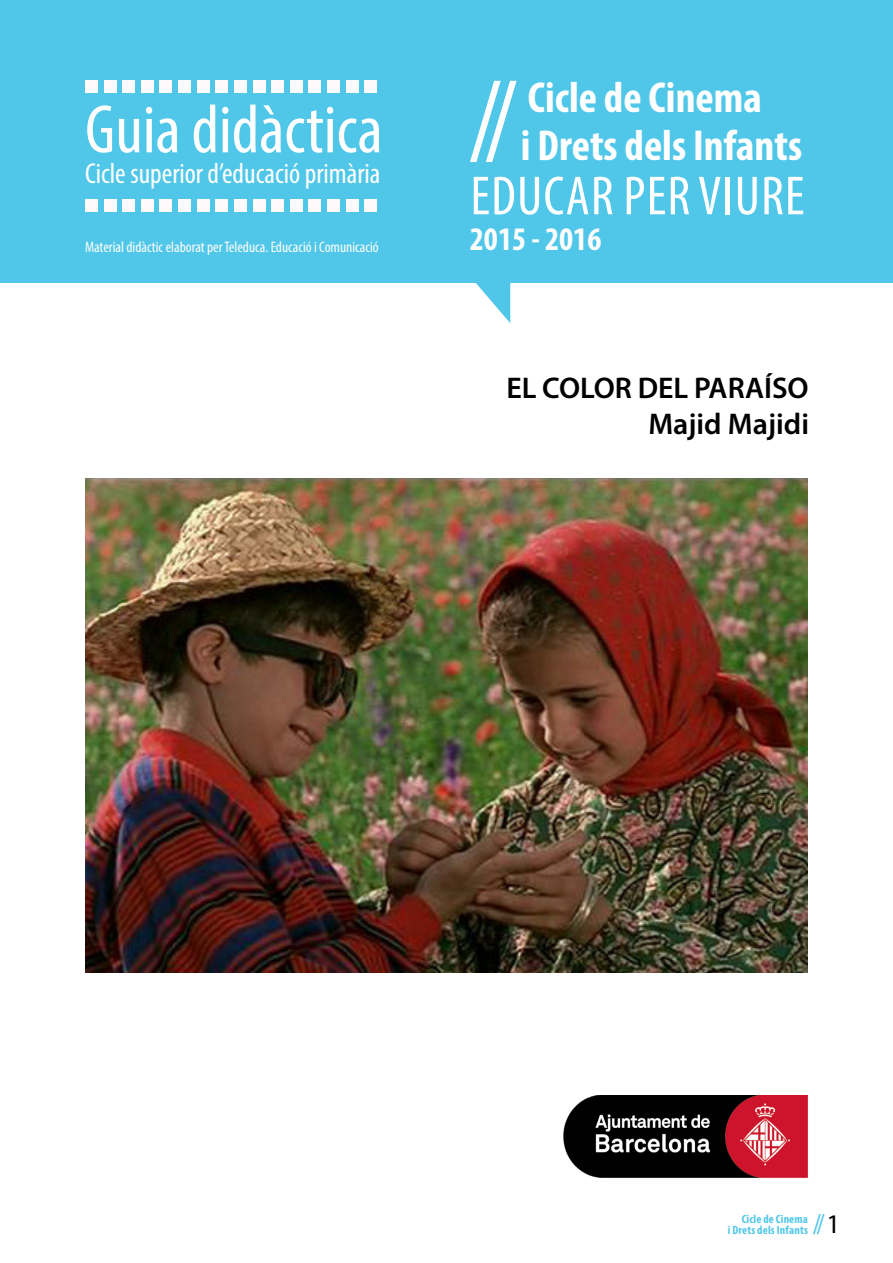
<style>
.page{position:relative;width:893px;height:1263px;background:#fff}
.page>*{position:absolute;margin:0;border:0;box-sizing:border-box;transform-origin:0 0}
.t1{font:condensed 112.5px "Myriad Pro";color:#fff}
.t2{font:condensed 69px "Myriad Pro";color:#fff}
.t3{font:condensed 55.5px "Myriad Pro";letter-spacing:.02em;color:#fff}
.t4{font:700 condensed 43.5px "Myriad Pro";color:#fff}
.t5{font:700 condensed 33px "Myriad Pro";color:#fdfdfd}
.t6{font:600 30px/36px "Myriad Pro";color:#000;text-align:right}
.t7{font:condensed 28.95px "Myriad Pro";color:#fff}
.t8{font:28.5px "Minion Pro";color:#50c7e9}
.t9{font:condensed 15.3px "Myriad Pro";color:#fdfdfd}
.t10{font:700 condensed 12px/10.5px "Myriad Pro";letter-spacing:.015em;color:#50c7e9;text-align:right}
.s1{font-family:"Myriad Pro";font-size:27px;color:#000}
</style>
<div class="page">
<div style="left:0;top:0;width:893px;height:283px;background:#50c7e9"></div>
<svg style="left:476px;top:283px;width:34px;height:40px"></svg>
<div style="left:85px;top:80px;width:13px;height:13px;background:#fefafc"></div>
<div style="left:104px;top:80px;width:12px;height:13px;background:#fefafc"></div>
<div style="left:122px;top:80px;width:13px;height:13px;background:#fefafc"></div>
<div style="left:141px;top:80px;width:13px;height:13px;background:#fefafc"></div>
<div style="left:160px;top:80px;width:12px;height:13px;background:#fefafc"></div>
<div style="left:178px;top:80px;width:13px;height:13px;background:#fefafc"></div>
<div style="left:197px;top:80px;width:13px;height:13px;background:#fefafc"></div>
<div style="left:215px;top:80px;width:13px;height:13px;background:#fefafc"></div>
<div style="left:234px;top:80px;width:13px;height:13px;background:#fefafc"></div>
<div style="left:253px;top:80px;width:12px;height:13px;background:#fefafc"></div>
<div style="left:271px;top:80px;width:13px;height:13px;background:#fefafc"></div>
<div style="left:290px;top:80px;width:13px;height:13px;background:#fefafc"></div>
<div style="left:309px;top:80px;width:12px;height:13px;background:#fefafc"></div>
<div style="left:327px;top:80px;width:13px;height:13px;background:#fefafc"></div>
<div style="left:346px;top:80px;width:13px;height:13px;background:#fefafc"></div>
<div style="left:364px;top:80px;width:13px;height:13px;background:#fefafc"></div>
<div style="left:85px;top:199px;width:13px;height:13px;background:#fefafc"></div>
<div style="left:104px;top:199px;width:12px;height:13px;background:#fefafc"></div>
<div style="left:122px;top:199px;width:13px;height:13px;background:#fefafc"></div>
<div style="left:141px;top:199px;width:13px;height:13px;background:#fefafc"></div>
<div style="left:160px;top:199px;width:12px;height:13px;background:#fefafc"></div>
<div style="left:178px;top:199px;width:13px;height:13px;background:#fefafc"></div>
<div style="left:197px;top:199px;width:13px;height:13px;background:#fefafc"></div>
<div style="left:215px;top:199px;width:13px;height:13px;background:#fefafc"></div>
<div style="left:234px;top:199px;width:13px;height:13px;background:#fefafc"></div>
<div style="left:253px;top:199px;width:12px;height:13px;background:#fefafc"></div>
<div style="left:271px;top:199px;width:13px;height:13px;background:#fefafc"></div>
<div style="left:290px;top:199px;width:13px;height:13px;background:#fefafc"></div>
<div style="left:309px;top:199px;width:12px;height:13px;background:#fefafc"></div>
<div style="left:327px;top:199px;width:13px;height:13px;background:#fefafc"></div>
<div style="left:346px;top:199px;width:13px;height:13px;background:#fefafc"></div>
<div style="left:364px;top:199px;width:13px;height:13px;background:#fefafc"></div>
<img style="left:85px;top:479px;width:723px;height:493px">
<img style="left:563px;top:1095px;width:245px;height:83px">
<h2 class="t2" style="left:85px;top:88px;width:299px">Guia didàctica</h2>
<h3 class="t7" style="left:85px;top:156px;width:297px">Cicle superior d’educació primària</h3>
<p class="t9" style="left:85px;top:237px;width:295px">Material didàctic elaborat per Teleduca. Educació i Comunicació</p>
<h1 class="t1" style="left:469px;top:52px;width:49px">//</h1>
<h3 class="t4" style="left:528px;top:70px;width:235px">Cicle de Cinema</h3>
<h3 class="t4" style="left:521px;top:118px;width:283px">i Drets dels Infants</h3>
<h3 class="t3" style="left:470px;top:162px;width:336px">EDUCAR PER VIURE</h3>
<h3 class="t5" style="left:470px;top:218px;width:133px">2015 - 2016</h3>
<h3 class="t6" style="left:506px;top:370px;width:304px">EL COLOR DEL PARAÍSO<br>Majid Majidi</h3>
<h3 class="t8" style="left:812px;top:1204px;width:29px">//<span class="s1">1</span></h3>
<p class="t10" style="left:728px;top:1213px;width:82px">Cicle de Cinema<br>i Drets dels Infants</p>
</div>
